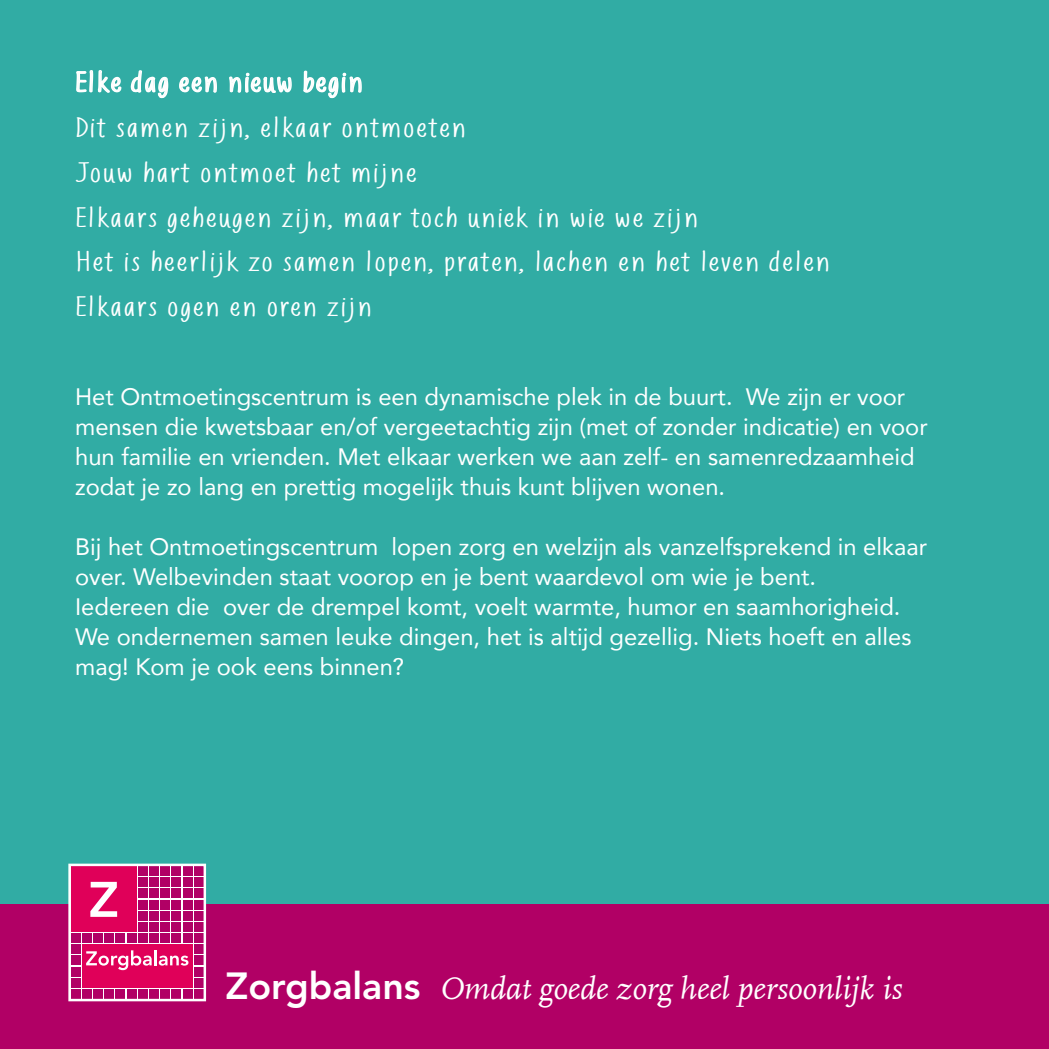
<style>
.page{position:relative;width:1049px;height:1049px;background:#fff}
.page>*{position:absolute;margin:0;border:0;box-sizing:border-box;transform-origin:0 0}
.t1{font:italic 32.5px "Scala";color:#fff}
.t2{font:27.5px/45px "Liniga";color:#fff;scale:1.5 1}
.t3{font:23.75px/30px "Avenir";color:#fff}
.s1{font-family:"Avenir LT Std";font-weight:800;font-style:normal;font-size:37.5px}
</style>
<div class="page">
<div style="left:0;top:903px;width:1049px;height:146px;background:#b10065"></div>
<div style="left:0;top:0;width:1049px;height:903px;background:#31aca4"></div>
<svg style="left:67px;top:863px;width:140px;height:139px"></svg>
<svg style="left:76px;top:70px;width:46px;height:23px"></svg>
<svg style="left:130px;top:70px;width:39px;height:29px"></svg>
<svg style="left:179px;top:76px;width:38px;height:17px"></svg>
<svg style="left:229px;top:72px;width:63px;height:21px"></svg>
<svg style="left:303px;top:70px;width:59px;height:29px"></svg>
<p class="t2" style="left:75px;top:60px;width:505px">Elke dag een nieuw begin<br>Dit samen zijn, elkaar ontmoeten<br>Jouw hart ontmoet het mijne<br>Elkaars geheugen zijn, maar toch uniek in wie we zijn<br>Het is heerlijk zo samen lopen, praten, lachen en het leven delen Elkaars ogen en oren zijn</p>
<p class="t3" style="left:75px;top:381px;width:854px">Het Ontmoetingscentrum is een dynamische plek in de buurt. We zijn er voor mensen die kwetsbaar en/of vergeetachtig zijn (met of zonder indicatie) en voor hun familie en vrienden. Met elkaar werken we aan zelf- en samenredzaamheid zodat je zo lang en prettig mogelijk thuis kunt blijven wonen.</p>
<p class="t3" style="left:75px;top:531px;width:853px">Bij het Ontmoetingscentrum lopen zorg en welzijn als vanzelfsprekend in elkaar over. Welbevinden staat voorop en je bent waardevol om wie je bent.<br>Iedereen die over de drempel komt, voelt warmte, humor en saamhorigheid.<br>We ondernemen samen leuke dingen, het is altijd gezellig. Niets hoeft en alles mag! Kom je ook eens binnen?</p>
<h1 class="t1" style="left:225px;top:971px;width:678px"><span class="s1">Zorgbalans</span> Omdat goede zorg heel persoonlijk is</h1>
</div>
